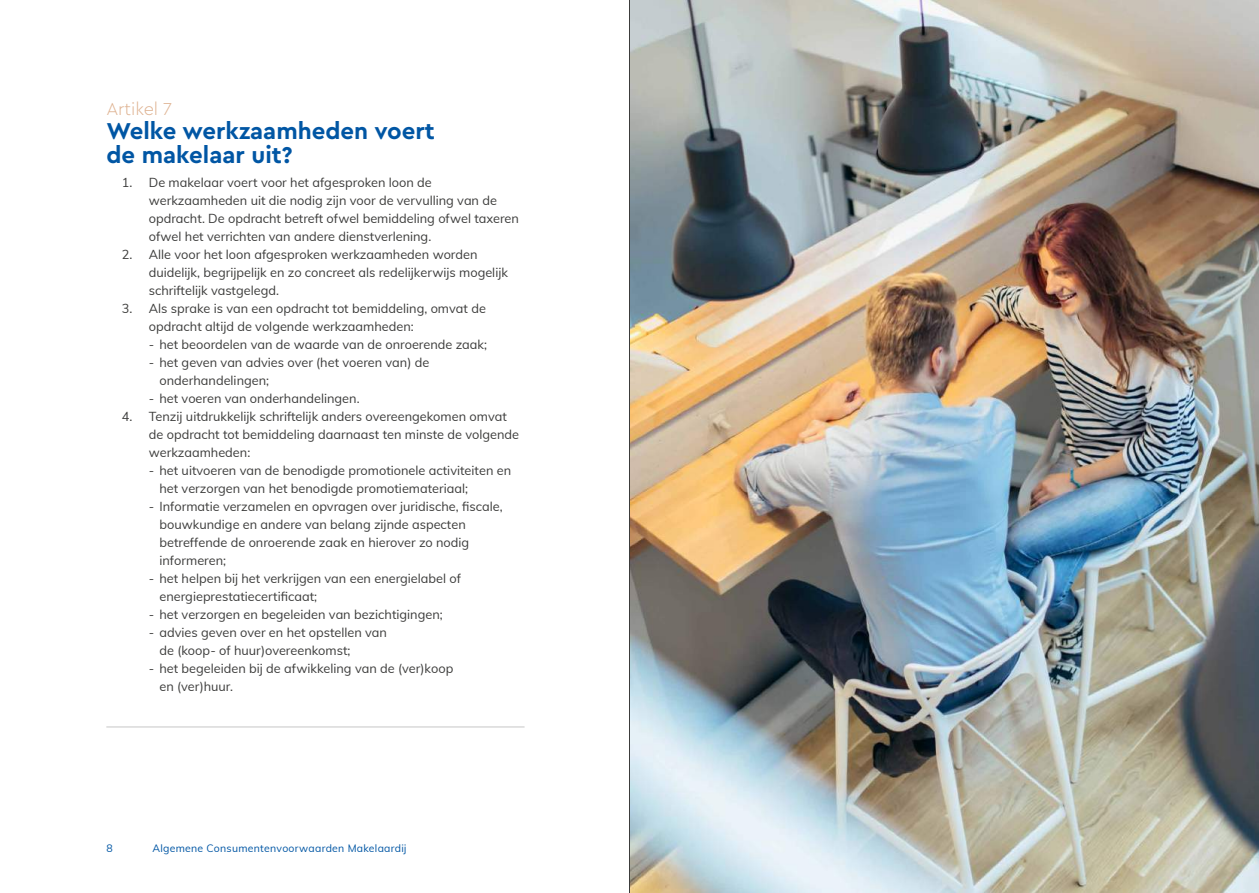
<style>
.page{position:relative;width:1259px;height:893px;background:#fff}
.page>*{position:absolute;margin:0;border:0;box-sizing:border-box;transform-origin:0 0}
.t1{font:700 24px/24px "Cera Pro";color:#0056a4}
.t2{font:300 18px "Cera Pro";color:#dfb392}
.t3{font:12.75px/18px "Muli";color:#3c3c3b}
.t4{font:10.5px "Muli";letter-spacing:.025em;color:#0056a4}
</style>
<div class="page">
<hr style="left:106px;top:727px;width:418px;height:1px;background:#c7c6c6">
<img style="left:630px;top:0;width:629px;height:893px">
<hr style="left:629px;top:0;width:1px;height:893px;background:#3c3c3b">
<h2 class="t2" style="left:106px;top:97px;width:67px">Artikel 7</h2>
<h1 class="t1" style="left:106px;top:117px;width:330px">Welke werkzaamheden voert de makelaar uit?</h1>
<p class="t3" style="left:149px;top:172px;width:372px;text-indent:-27px">1. De makelaar voert voor het afgesproken loon de werkzaamheden uit die nodig zijn voor de vervulling van de opdracht. De opdracht betreft ofwel bemiddeling ofwel taxeren ofwel het verrichten van andere dienstverlening.</p>
<p class="t3" style="left:149px;top:244px;width:361px;text-indent:-27px">2. Alle voor het loon afgesproken werkzaamheden worden duidelijk, begrijpelijk en zo concreet als redelijkerwijs mogelijk schriftelijk vastgelegd.</p>
<p class="t3" style="left:149px;top:298px;width:338px;text-indent:-27px">3. Als sprake is van een opdracht tot bemiddeling, omvat de opdracht altijd de volgende werkzaamheden:</p>
<p class="t3" style="left:149px;top:334px;width:340px">- het beoordelen van de waarde van de onroerende zaak;</p>
<p class="t3" style="left:159px;top:352px;width:271px;text-indent:-11px">- het geven van advies over (het voeren van) de onderhandelingen;</p>
<p class="t3" style="left:149px;top:388px;width:212px">- het voeren van onderhandelingen.</p>
<p class="t3" style="left:149px;top:406px;width:372px;text-indent:-27px">4. Tenzij uitdrukkelijk schriftelijk anders overeengekomen omvat de opdracht tot bemiddeling daarnaast ten minste de volgende werkzaamheden:</p>
<p class="t3" style="left:159px;top:460px;width:353px;text-indent:-11px">- het uitvoeren van de benodigde promotionele activiteiten en het verzorgen van het benodigde promotiemateriaal;</p>
<p class="t3" style="left:159px;top:496px;width:345px;text-indent:-11px">- Informatie verzamelen en opvragen over juridische, fiscale, bouwkundige en andere van belang zijnde aspecten betreffende de onroerende zaak en hierover zo nodig informeren;</p>
<p class="t3" style="left:159px;top:568px;width:303px;text-indent:-11px">- het helpen bij het verkrijgen van een energielabel of energieprestatiecertificaat;</p>
<p class="t3" style="left:149px;top:604px;width:295px">- het verzorgen en begeleiden van bezichtigingen;</p>
<p class="t3" style="left:159px;top:622px;width:229px;text-indent:-11px">- advies geven over en het opstellen van de (koop- of huur)overeenkomst;</p>
<p class="t3" style="left:159px;top:658px;width:295px;text-indent:-11px">- het begeleiden bij de afwikkeling van de (ver)koop en (ver)huur.</p>
<p class="t4" style="left:106px;top:840px;width:8px">8</p>
<p class="t4" style="left:152px;top:840px;width:255px">Algemene Consumentenvoorwaarden Makelaardij</p>
</div>
